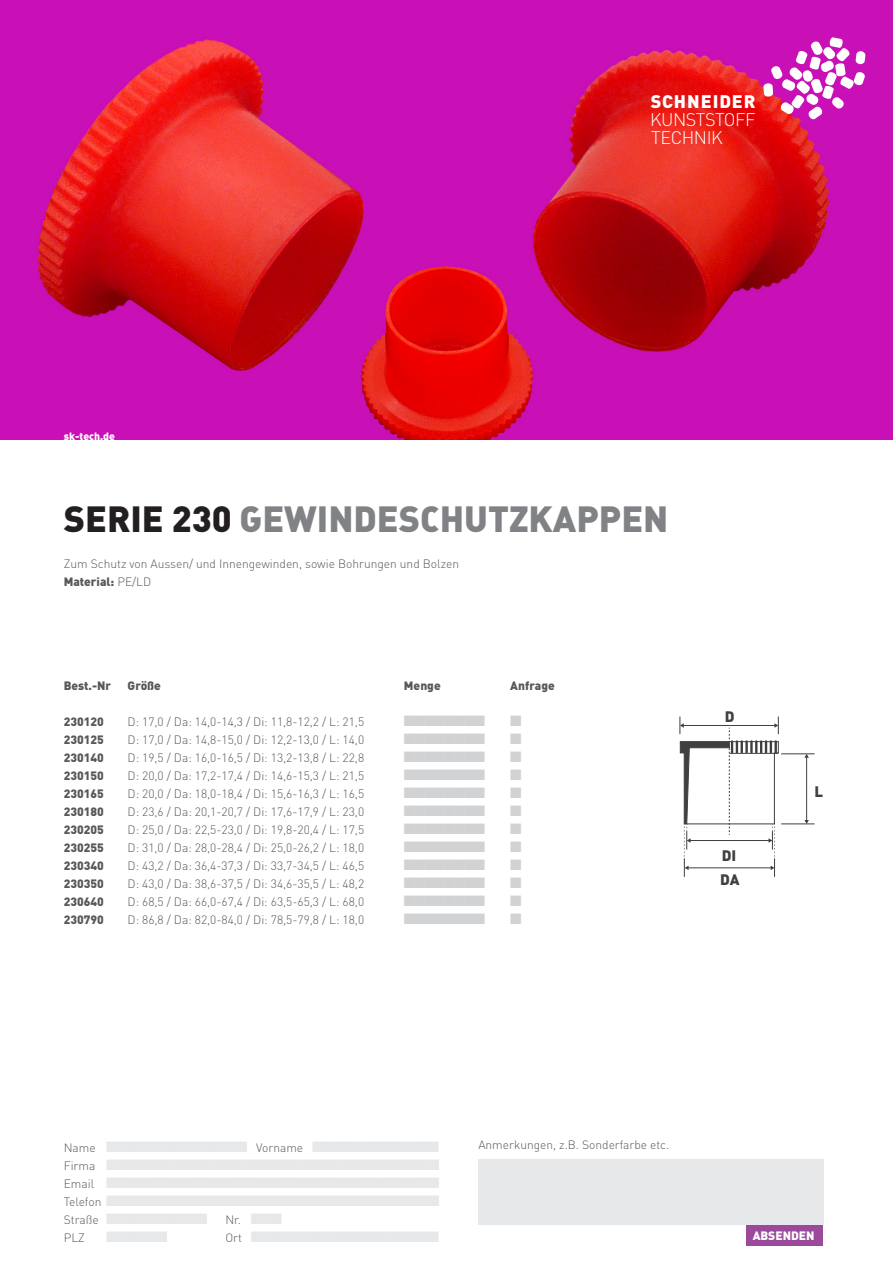
<style>
.page{position:relative;width:893px;height:1263px;background:#fff}
.page>*{position:absolute;margin:0;border:0;box-sizing:border-box;transform-origin:0 0}
.t1{font:36px "DIN Black Alternate";color:#808285}
.t2{font:300 18px/17.7px "DIN";letter-spacing:-.025em;color:#fff}
.t3{font:900 18px "DIN";letter-spacing:.055em;color:#fff}
.t4{font:15px "Zapf Dingbats ITC";color:#d1d2d4}
.t5{font:15px "Zapf Dingbats ITC";color:#e7e8e9}
.t6{font:900 15px "DIN";color:#404040}
.t7{font:300 12px/18px "DIN";color:#57585a}
.t8{font:900 12px "DIN";color:#57585a}
.t9{font:900 12px "DIN";color:#fff}
.t10{font:900 10.5px "DIN";color:#fff}
.s1{font-family:"DIN";font-weight:900;color:#231f20}
.s2{font-weight:900}
.s3{color:#e7e8e9}
</style>
<div class="page">
<img style="left:0;top:0;width:893px;height:440px">
<svg style="left:763px;top:37px;width:102px;height:82px"></svg>
<div style="left:746px;top:1223px;width:77px;height:22px;background:#9a499b"></div>
<div style="left:478px;top:1159px;width:345px;height:65px;background:#e7e8e9"></div>
<hr style="left:806px;top:757px;width:1px;height:64px;background:#404040">
<svg style="left:804px;top:754px;width:5px;height:4px"></svg>
<hr style="left:781px;top:753px;width:33px;height:1px;background:#404040">
<hr style="left:781px;top:823px;width:33px;height:1px;background:#404040">
<svg style="left:680px;top:716px;width:99px;height:161px"></svg>
<p class="t10" style="left:64px;top:430px;width:53px">sk-tech.de</p>
<h2 class="t3" style="left:651px;top:91px;width:106px">SCHNEIDER</h2>
<h2 class="t2" style="left:650px;top:111px;width:107px">KUNSTSTOFF<br>TECHNIK</h2>
<h1 class="t1" style="left:64px;top:499px;width:606px"><span class="s1">SERIE 230</span> GEWINDESCHUTZKAPPEN</h1>
<p class="t7" style="left:64px;top:554px;width:397px">Zum Schutz von Aussen/ und Innengewinden, sowie Bohrungen und Bolzen<br><span class="s2">Material:</span> PE/LD</p>
<p class="t8" style="left:64px;top:679px;width:49px">Best.-Nr</p>
<p class="t8" style="left:128px;top:679px;width:35px">Größe</p>
<p class="t8" style="left:404px;top:679px;width:38px">Menge</p>
<p class="t8" style="left:510px;top:679px;width:46px">Anfrage</p>
<p class="t8" style="left:64px;top:715px;width:41px">230120</p>
<p class="t7" style="left:128px;top:713px;width:238px">D: 17,0 / Da: 14,0-14,3 / Di: 11,8-12,2 / L: 21,5</p>
<p class="t4" style="left:404px;top:712px;width:83px">■■■■■■■■</p>
<p class="t4" style="left:510px;top:712px;width:13px">■</p>
<p class="t8" style="left:64px;top:733px;width:41px">230125</p>
<p class="t7" style="left:128px;top:731px;width:238px">D: 17,0 / Da: 14,8-15,0 / Di: 12,2-13,0 / L: 14,0</p>
<p class="t4" style="left:404px;top:730px;width:83px">■■■■■■■■</p>
<p class="t4" style="left:510px;top:730px;width:13px">■</p>
<p class="t8" style="left:64px;top:751px;width:41px">230140</p>
<p class="t7" style="left:128px;top:749px;width:238px">D: 19,5 / Da: 16,0-16,5 / Di: 13,2-13,8 / L: 22,8</p>
<p class="t4" style="left:404px;top:748px;width:83px">■■■■■■■■</p>
<p class="t4" style="left:510px;top:748px;width:13px">■</p>
<p class="t8" style="left:64px;top:769px;width:41px">230150</p>
<p class="t7" style="left:128px;top:767px;width:238px">D: 20,0 / Da: 17,2-17,4 / Di: 14,6-15,3 / L: 21,5</p>
<p class="t4" style="left:404px;top:766px;width:83px">■■■■■■■■</p>
<p class="t4" style="left:510px;top:766px;width:13px">■</p>
<p class="t8" style="left:64px;top:787px;width:41px">230165</p>
<p class="t7" style="left:128px;top:785px;width:238px">D: 20,0 / Da: 18,0-18,4 / Di: 15,6-16,3 / L: 16,5</p>
<p class="t4" style="left:404px;top:784px;width:83px">■■■■■■■■</p>
<p class="t4" style="left:510px;top:784px;width:13px">■</p>
<p class="t8" style="left:64px;top:805px;width:41px">230180</p>
<p class="t7" style="left:128px;top:803px;width:238px">D: 23,6 / Da: 20,1-20,7 / Di: 17,6-17,9 / L: 23,0</p>
<p class="t4" style="left:404px;top:802px;width:83px">■■■■■■■■</p>
<p class="t4" style="left:510px;top:802px;width:13px">■</p>
<p class="t8" style="left:64px;top:823px;width:41px">230205</p>
<p class="t7" style="left:128px;top:821px;width:238px">D: 25,0 / Da: 22,5-23,0 / Di: 19,8-20,4 / L: 17,5</p>
<p class="t4" style="left:404px;top:820px;width:83px">■■■■■■■■</p>
<p class="t4" style="left:510px;top:820px;width:13px">■</p>
<p class="t8" style="left:64px;top:841px;width:41px">230255</p>
<p class="t7" style="left:128px;top:839px;width:238px">D: 31,0 / Da: 28,0-28,4 / Di: 25,0-26,2 / L: 18,0</p>
<p class="t4" style="left:404px;top:838px;width:83px">■■■■■■■■</p>
<p class="t4" style="left:510px;top:838px;width:13px">■</p>
<p class="t8" style="left:64px;top:859px;width:41px">230340</p>
<p class="t7" style="left:128px;top:857px;width:238px">D: 43,2 / Da: 36,4-37,3 / Di: 33,7-34,5 / L: 46,5</p>
<p class="t4" style="left:404px;top:856px;width:83px">■■■■■■■■</p>
<p class="t4" style="left:510px;top:856px;width:13px">■</p>
<p class="t8" style="left:64px;top:877px;width:41px">230350</p>
<p class="t7" style="left:128px;top:875px;width:238px">D: 43,0 / Da: 38,6-37,5 / Di: 34,6-35,5 / L: 48,2</p>
<p class="t4" style="left:404px;top:874px;width:83px">■■■■■■■■</p>
<p class="t4" style="left:510px;top:874px;width:13px">■</p>
<p class="t8" style="left:64px;top:895px;width:41px">230640</p>
<p class="t7" style="left:128px;top:893px;width:238px">D: 68,5 / Da: 66,0-67,4 / Di: 63,5-65,3 / L: 68,0</p>
<p class="t4" style="left:404px;top:892px;width:83px">■■■■■■■■</p>
<p class="t4" style="left:510px;top:892px;width:13px">■</p>
<p class="t8" style="left:64px;top:913px;width:41px">230790</p>
<p class="t7" style="left:128px;top:911px;width:238px">D: 86,8 / Da: 82,0-84,0 / Di: 78,5-79,8 / L: 18,0</p>
<p class="t4" style="left:404px;top:910px;width:83px">■■■■■■■■</p>
<p class="t4" style="left:510px;top:910px;width:13px">■</p>
<p class="t6" style="left:725px;top:708px;width:11px">D</p>
<p class="t6" style="left:722px;top:847px;width:16px">DI</p>
<p class="t6" style="left:720px;top:871px;width:21px">DA</p>
<p class="t6" style="left:814px;top:783px;width:10px">L</p>
<p class="t7" style="left:64px;top:1138px;width:377px">Name <span class="s3">■■■■■■■■■■■■■■</span> Vorname <span class="s3">■■■■■■■■■■■■■ </span>Firma <span class="s3">■■■■■■■■■■■■■■■■■■■■■■■■■■■■■■■■■■ </span>Email <span class="s3">■■■■■■■■■■■■■■■■■■■■■■■■■■■■■■■■■■ </span>Telefon <span class="s3">■■■■■■■■■■■■■■■■■■■■■■■■■■■■■■■■■■ </span>Straße <span class="s3">■■■■■■■■■■</span> Nr. <span class="s3">■■■<br></span>PLZ</p>
<p class="t5" style="left:106px;top:1228px;width:63px">■■■■■■</p>
<p class="t7" style="left:225px;top:1228px;width:215px">Ort <span class="s3">■■■■■■■■■■■■■■■■■■■</span></p>
<p class="t7" style="left:478px;top:1136px;width:192px">Anmerkungen, z.B. Sonderfarbe etc.</p>
<p class="t9" style="left:753px;top:1228px;width:63px">ABSENDEN</p>
</div>
